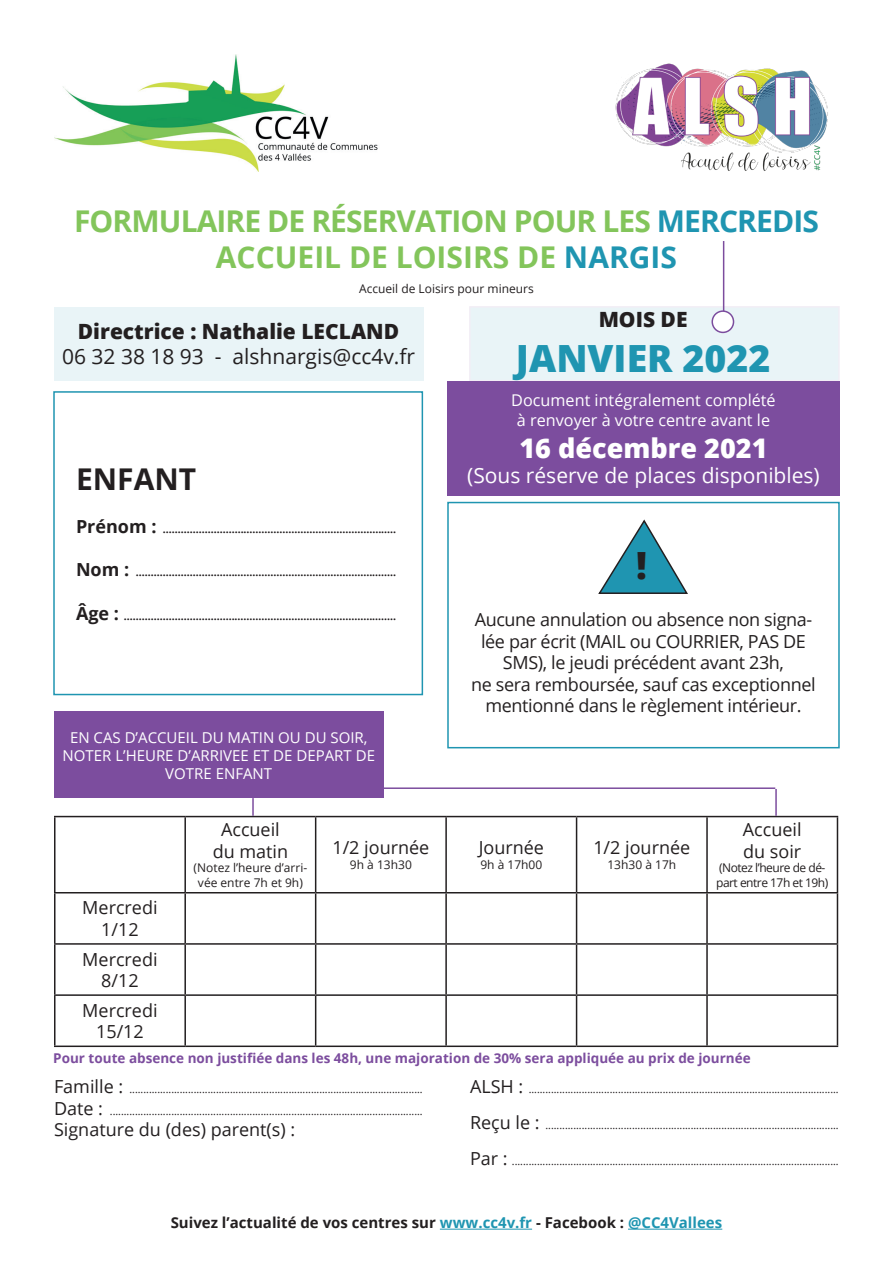
<style>
.page{position:relative;width:893px;height:1263px;background:#fff}
.page>*{position:absolute;margin:0;border:0;box-sizing:border-box;transform-origin:0 0}
.t1{font:800 37.5px "Open Sans";color:#1f95b1}
.t2{font:800 37.5px "Open Sans";color:#231f20}
.t3{font:700 30px "Open Sans";letter-spacing:-.03em;color:#83c55b}
.t4{font:700 30px "Open Sans";color:#83c55b}
.t5{font:700 30px "Open Sans";color:#231f20}
.t6{font:800 27px "Open Sans";color:#fff}
.t7{font:800 21px "Open Sans";color:#231f20}
.t8{font:21px "Open Sans";color:#fff}
.t9{font:21px "Open Sans";color:#231f20}
.t10{font:18px/21.6px "Open Sans";letter-spacing:-.02em;color:#231f20;text-align:center}
.t11{font:18px/21.6px "Open Sans";color:#231f20;text-align:center}
.t12{font:16.2px "Open Sans";color:#fff}
.t13{font:15px/18px "Open Sans";color:#fff;text-align:center}
.t14{font:700 15px "Open Sans";color:#231f20}
.t15{font:700 13.5px "Open Sans";color:#7c4d9e}
.t16{font:12px/14.4px "Open Sans";color:#231f20;text-align:center}
.t17{font:12px/14.4px "Open Sans";letter-spacing:-.04em;color:#231f20}
.t18{font:10.5px/21.6px "Open Sans";color:#231f20}
.t19{font:700 10.5px "Open Sans";color:#231f20}
.s1{color:#1f95b1}
.s2{font-size:18px}
</style>
<div class="page">
<div style="left:469px;top:306px;width:371px;height:75px;background:#e9f4f7"></div>
<img style="left:54px;top:54px;width:324px;height:117px">
<img style="left:615px;top:63px;width:213px;height:108px">
<div style="left:54px;top:307px;width:369px;height:74px;background:#e9f4f7"></div>
<div style="left:447px;top:381px;width:393px;height:114px;background:#7c4d9e"></div>
<hr style="left:54px;top:816px;width:131px;height:1px;background:#231f20">
<hr style="left:54px;top:817px;width:2px;height:75px;background:#231f20">
<hr style="left:185px;top:816px;width:131px;height:1px;background:#231f20">
<hr style="left:184px;top:817px;width:2px;height:75px;background:#231f20">
<hr style="left:316px;top:816px;width:130px;height:1px;background:#231f20">
<hr style="left:315px;top:817px;width:1px;height:75px;background:#231f20">
<hr style="left:446px;top:816px;width:131px;height:1px;background:#231f20">
<hr style="left:445px;top:817px;width:2px;height:75px;background:#231f20">
<hr style="left:577px;top:816px;width:130px;height:1px;background:#231f20">
<hr style="left:576px;top:817px;width:1px;height:75px;background:#231f20">
<hr style="left:707px;top:816px;width:131px;height:1px;background:#231f20">
<hr style="left:706px;top:817px;width:2px;height:75px;background:#231f20">
<hr style="left:837px;top:817px;width:1px;height:75px;background:#231f20">
<hr style="left:54px;top:892px;width:131px;height:1px;background:#231f20">
<hr style="left:54px;top:893px;width:2px;height:50px;background:#231f20">
<hr style="left:185px;top:892px;width:131px;height:1px;background:#231f20">
<hr style="left:184px;top:893px;width:2px;height:50px;background:#231f20">
<hr style="left:316px;top:892px;width:130px;height:1px;background:#231f20">
<hr style="left:315px;top:893px;width:1px;height:50px;background:#231f20">
<hr style="left:446px;top:892px;width:131px;height:1px;background:#231f20">
<hr style="left:445px;top:893px;width:2px;height:50px;background:#231f20">
<hr style="left:577px;top:892px;width:130px;height:1px;background:#231f20">
<hr style="left:576px;top:893px;width:1px;height:50px;background:#231f20">
<hr style="left:707px;top:892px;width:131px;height:1px;background:#231f20">
<hr style="left:706px;top:893px;width:2px;height:50px;background:#231f20">
<hr style="left:837px;top:893px;width:1px;height:50px;background:#231f20">
<hr style="left:54px;top:943px;width:131px;height:2px;background:#231f20">
<hr style="left:54px;top:945px;width:2px;height:49px;background:#231f20">
<hr style="left:185px;top:943px;width:131px;height:2px;background:#231f20">
<hr style="left:184px;top:945px;width:2px;height:49px;background:#231f20">
<hr style="left:316px;top:943px;width:130px;height:2px;background:#231f20">
<hr style="left:315px;top:945px;width:1px;height:49px;background:#231f20">
<hr style="left:446px;top:943px;width:131px;height:2px;background:#231f20">
<hr style="left:445px;top:945px;width:2px;height:49px;background:#231f20">
<hr style="left:577px;top:943px;width:130px;height:2px;background:#231f20">
<hr style="left:576px;top:945px;width:1px;height:49px;background:#231f20">
<hr style="left:707px;top:943px;width:131px;height:2px;background:#231f20">
<hr style="left:706px;top:945px;width:2px;height:49px;background:#231f20">
<hr style="left:837px;top:945px;width:1px;height:49px;background:#231f20">
<hr style="left:54px;top:994px;width:131px;height:2px;background:#231f20">
<hr style="left:54px;top:996px;width:2px;height:49px;background:#231f20">
<hr style="left:185px;top:994px;width:131px;height:2px;background:#231f20">
<hr style="left:184px;top:996px;width:2px;height:49px;background:#231f20">
<hr style="left:316px;top:994px;width:130px;height:2px;background:#231f20">
<hr style="left:315px;top:996px;width:1px;height:49px;background:#231f20">
<hr style="left:446px;top:994px;width:131px;height:2px;background:#231f20">
<hr style="left:445px;top:996px;width:2px;height:49px;background:#231f20">
<hr style="left:577px;top:994px;width:130px;height:2px;background:#231f20">
<hr style="left:576px;top:996px;width:1px;height:49px;background:#231f20">
<hr style="left:707px;top:994px;width:131px;height:2px;background:#231f20">
<hr style="left:706px;top:996px;width:2px;height:49px;background:#231f20">
<hr style="left:837px;top:996px;width:1px;height:49px;background:#231f20">
<hr style="left:54px;top:1045px;width:131px;height:2px;background:#231f20">
<hr style="left:185px;top:1045px;width:131px;height:2px;background:#231f20">
<hr style="left:316px;top:1045px;width:130px;height:2px;background:#231f20">
<hr style="left:446px;top:1045px;width:131px;height:2px;background:#231f20">
<hr style="left:577px;top:1045px;width:130px;height:2px;background:#231f20">
<hr style="left:707px;top:1045px;width:131px;height:2px;background:#231f20">
<div style="left:54px;top:712px;width:330px;height:86px;background:#7c4d9e"></div>
<svg style="left:252px;top:798px;width:2px;height:18px"></svg>
<hr style="left:383px;top:787px;width:392px;height:2px;background:#7c4d9e">
<hr style="left:775px;top:789px;width:2px;height:27px;background:#7c4d9e">
<div style="left:53px;top:391px;width:370px;height:304px;border:2px solid #1f95b1"></div>
<div style="left:447px;top:502px;width:393px;height:246px;border:2px solid #1f95b1"></div>
<svg style="left:598px;top:519px;width:90px;height:75px"></svg>
<hr style="left:440px;top:1229px;width:92px;height:1px;background:#1f95b1">
<hr style="left:628px;top:1229px;width:94px;height:1px;background:#1f95b1">
<hr style="left:723px;top:241px;width:1px;height:82px;background:#7c4d9e">
<div style="left:712px;top:311px;width:21px;height:21px;background:#fff;border-radius:50%"></div>
<div style="left:711px;top:310px;width:23px;height:23px;border:2px solid #7c4d9e;border-radius:50%"></div>
<p class="t3" style="left:74px;top:200px;width:746px">FORMULAIRE DE RÉSERVATION POUR LES <span class="s1">MERCREDIS</span></p>
<p class="t4" style="left:216px;top:236px;width:463px">ACCUEIL DE LOISIRS DE <span class="s1">NARGIS</span></p>
<p class="t16" style="left:359px;top:281px;width:176px">Accueil de Loisirs pour mineurs</p>
<p class="t7" style="left:78px;top:316px;width:323px">Directrice : Nathalie LECLAND</p>
<p class="t9" style="left:62px;top:342px;width:355px">06 32 38 18 93 - alshnargis@cc4v.fr</p>
<p class="t7" style="left:599px;top:304px;width:90px">MOIS DE</p>
<p class="t1" style="left:516px;top:330px;width:256px">JANVIER 2022</p>
<p class="t12" style="left:511px;top:389px;width:266px">Document intégralement complété</p>
<p class="t12" style="left:517px;top:409px;width:255px">à renvoyer à votre centre avant le</p>
<p class="t6" style="left:519px;top:428px;width:249px">16 décembre 2021</p>
<p class="t8" style="left:467px;top:461px;width:354px">(Sous réserve de places disponibles)</p>
<p class="t5" style="left:76px;top:458px;width:122px">ENFANT</p>
<p class="t19" style="left:76px;top:522px;width:322px"><span class="s2">Prénom :</span> ..............................................................................</p>
<p class="t19" style="left:76px;top:565px;width:322px"><span class="s2">Nom :</span> .......................................................................................</p>
<p class="t19" style="left:76px;top:608px;width:322px"><span class="s2">Âge :</span> ...........................................................................................</p>
<p class="t10" style="left:475px;top:608px;width:339px">Aucune annulation ou absence non signa&shy;lée par écrit (MAIL ou COURRIER, PAS DE<br>SMS), le jeudi précédent avant 23h,</p>
<p class="t10" style="left:471px;top:673px;width:346px">ne sera remboursée, sauf cas exceptionnel mentionné dans le règlement intérieur.</p>
<p class="t2" style="left:636px;top:537px;width:12px">!</p>
<p class="t13" style="left:63px;top:728px;width:314px">EN CAS D’ACCUEIL DU MATIN OU DU SOIR,<br>NOTER L’HEURE D’ARRIVEE ET DE DEPART DE<br>VOTRE ENFANT</p>
<p class="t11" style="left:82px;top:897px;width:77px">Mercredi</p>
<p class="t10" style="left:101px;top:918px;width:39px">1/12</p>
<p class="t11" style="left:82px;top:948px;width:77px">Mercredi</p>
<p class="t10" style="left:101px;top:969px;width:39px">8/12</p>
<p class="t11" style="left:82px;top:999px;width:77px">Mercredi<br>15/12</p>
<p class="t11" style="left:221px;top:818px;width:60px">Accueil</p>
<p class="t10" style="left:213px;top:840px;width:77px">du matin</p>
<p class="t16" style="left:194px;top:860px;width:115px">(Notez l’heure d’arri&shy;vée entre 7h et 9h)</p>
<p class="t11" style="left:332px;top:836px;width:98px">1/2 journée</p>
<p class="t16" style="left:350px;top:857px;width:63px">9h à 13h30</p>
<p class="t11" style="left:479px;top:836px;width:67px">Journée</p>
<p class="t16" style="left:480px;top:857px;width:63px">9h à 17h00</p>
<p class="t11" style="left:593px;top:836px;width:98px">1/2 journée</p>
<p class="t16" style="left:607px;top:857px;width:70px">13h30 à 17h</p>
<p class="t11" style="left:743px;top:818px;width:60px">Accueil</p>
<p class="t10" style="left:743px;top:840px;width:60px">du soir</p>
<p class="t17" style="left:716px;top:860px;width:114px">(Notez l’heure de dé&shy;part entre 17h et 19h)</p>
<p class="t15" style="left:53px;top:1048px;width:699px">Pour toute absence non justifiée dans les 48h, une majoration de 30% sera appliquée au prix de journée</p>
<p class="t18" style="left:54px;top:1078px;width:370px"><span class="s2">Famille :</span> .........................................................................................................<br><span class="s2">Date :</span> ................................................................................................................</p>
<p class="t11" style="left:54px;top:1119px;width:243px">Signature du (des) parent(s) :</p>
<p class="t18" style="left:470px;top:1078px;width:370px"><span class="s2">ALSH :</span> ...............................................................................................................</p>
<p class="t18" style="left:470px;top:1114px;width:370px"><span class="s2">Reçu le :</span> .........................................................................................................</p>
<p class="t18" style="left:470px;top:1150px;width:370px"><span class="s2">Par :</span> .....................................................................................................................</p>
<p class="t14" style="left:171px;top:1212px;width:553px">Suivez l’actualité de vos centres sur <span class="s1">www.cc4v.fr</span> - Facebook : <span class="s1">@CC4Vallees</span></p>
</div>
